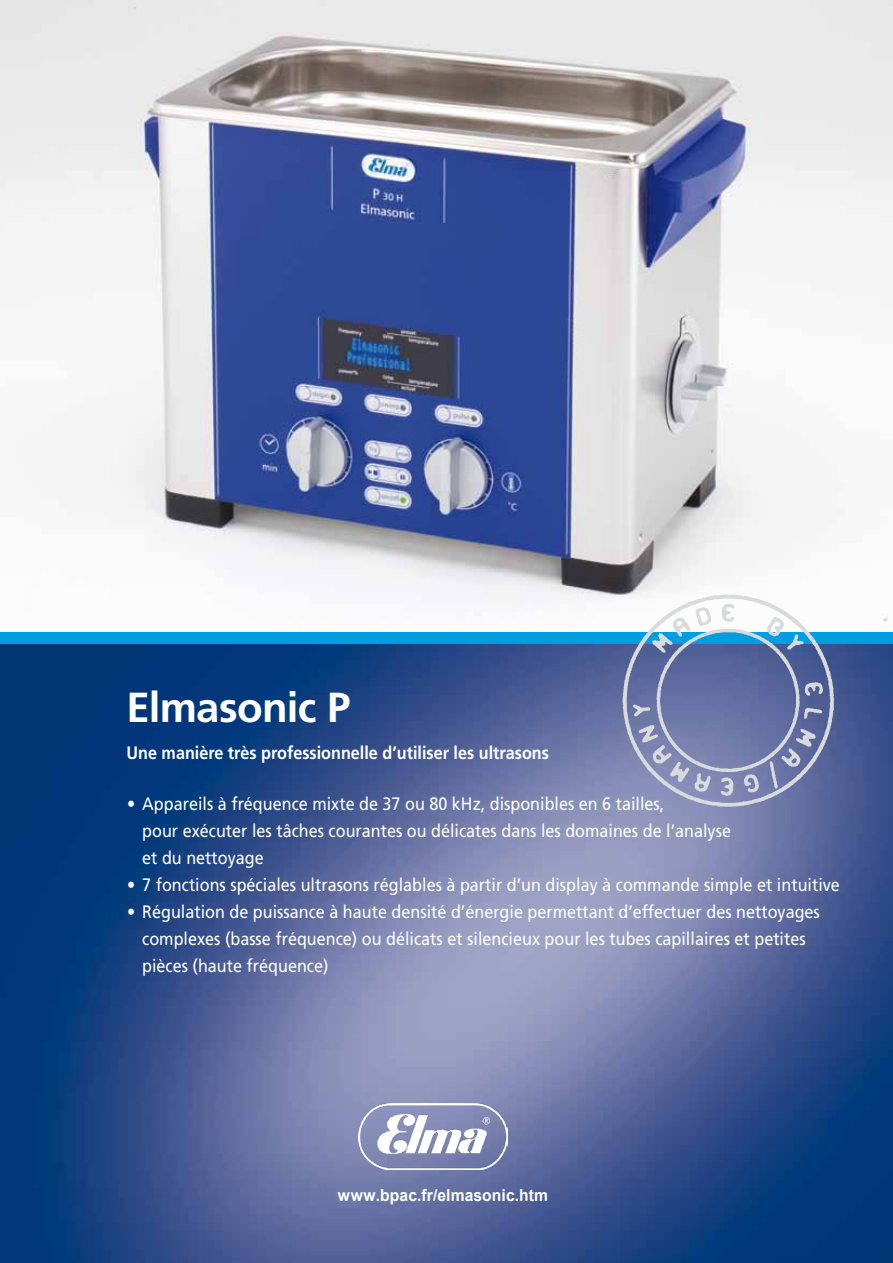
<style>
.page{position:relative;width:893px;height:1263px;background:#fff}
.page>*{position:absolute;margin:0;border:0;box-sizing:border-box;transform-origin:0 0}
.t1{font:700 42px "Frutiger";letter-spacing:-.02em;color:#fff}
.t2{font:18px/27px "Frutiger";color:#fff;scale:.9 1}
.t3{font:700 18px "Frutiger";color:#fff;scale:.9 1}
.t4{font:700 16.5px "Arial";letter-spacing:.005em;color:#fff;scale:.95 1}
.s1{font-style:inherit}
</style>
<div class="page">
<img style="left:0;top:0;width:893px;height:623px">
<img style="left:0;top:643px;width:893px;height:620px">
<div style="left:0;top:632px;width:893px;height:11px;background:#009ee0"></div>
<img style="left:610px;top:583px;width:235px;height:234px">
<img style="left:359px;top:1103px;width:149px;height:66px">
<h1 class="t1" style="left:126px;top:683px;width:226px">Elmasonic P</h1>
<p class="t3" style="left:126px;top:743px;width:471px">Une manière très professionnelle d’utiliser les ultrasons</p>
<p class="t2" style="left:142px;top:790px;width:656px;text-indent:-15px">• Appareils à fréquence mixte de 37 ou 80 kHz, disponibles en 6 tailles,<br>pour exécuter les tâches courantes ou délicates dans les domaines de l’analyse et du nettoyage</p>
<p class="t2" style="left:127px;top:871px;width:793px">• 7 fonctions spéciales ultrasons réglables à partir d’un display à commande simple et intuitive</p>
<p class="t2" style="left:142px;top:898px;width:754px;text-indent:-15px">• Régulation de puissance à haute densité d’énergie permettant d’effectuer des nettoyages complexes (basse fréquence) ou délicats et silencieux pour les tubes capillaires et petites pièces (haute fréquence)</p>
<p class="t4" style="left:338px;top:1184px;width:223px"><span class="s1">www</span>.bpac.fr/elmasonic.htm</p>
</div>
